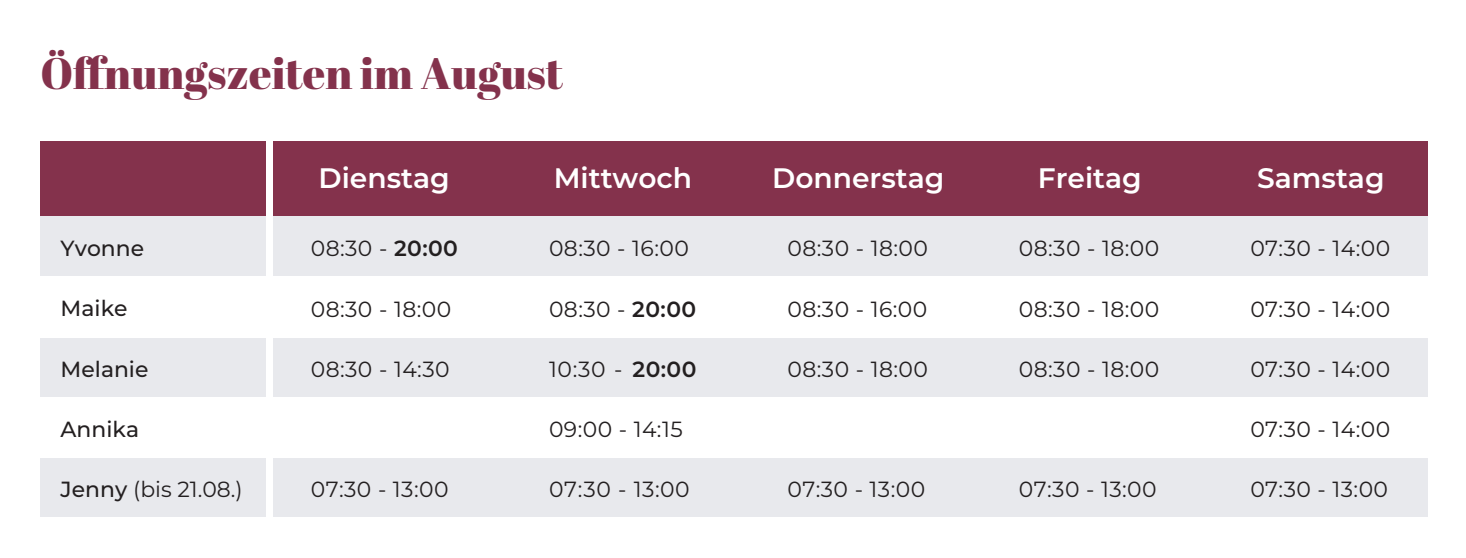
<style>
.page{position:relative;width:1466px;height:558px;background:#fff}
.page>*{position:absolute;margin:0;border:0;box-sizing:border-box;transform-origin:0 0}
.t1{font:43.75px "Abril Fatface";color:#84324c}
.t2{font:600 28.12px "Montserrat";color:#fff}
.t3{font:21.88px "Montserrat";letter-spacing:.02em;color:#231f20}
.t4{font:500 21.88px "Montserrat";color:#231f20}
.s1{font-weight:600}
.s2{font-weight:500}
</style>
<div class="page">
<div style="left:40px;top:141px;width:1387px;height:75px;background:#84324c"></div>
<div style="left:40px;top:216px;width:1387px;height:60px;background:#e8e9ed"></div>
<div style="left:40px;top:338px;width:1387px;height:58px;background:#e8e9ed"></div>
<div style="left:40px;top:458px;width:1387px;height:58px;background:#e8e9ed"></div>
<div style="left:266px;top:106px;width:7px;height:425px;background:#fff"></div>
<h1 class="t1" style="left:40px;top:42px;width:524px">Öffnungszeiten im August</h1>
<p class="t2" style="left:319px;top:158px;width:133px">Dienstag</p>
<p class="t2" style="left:554px;top:158px;width:140px">Mittwoch</p>
<p class="t2" style="left:772px;top:158px;width:174px">Donnerstag</p>
<p class="t2" style="left:1038px;top:158px;width:105px">Freitag</p>
<p class="t2" style="left:1257px;top:158px;width:129px">Samstag</p>
<p class="t4" style="left:61px;top:232px;width:85px">Yvonne</p>
<p class="t3" style="left:311px;top:232px;width:149px">08:30 - <span class="s1">20:00</span></p>
<p class="t3" style="left:549px;top:232px;width:141px">08:30 - 16:00</p>
<p class="t3" style="left:788px;top:232px;width:142px">08:30 - 18:00</p>
<p class="t3" style="left:1019px;top:232px;width:142px">08:30 - 18:00</p>
<p class="t3" style="left:1250px;top:232px;width:141px">07:30 - 14:00</p>
<p class="t4" style="left:61px;top:293px;width:68px">Maike</p>
<p class="t3" style="left:311px;top:293px;width:142px">08:30 - 18:00</p>
<p class="t3" style="left:549px;top:293px;width:149px">08:30 - <span class="s1">20:00</span></p>
<p class="t3" style="left:788px;top:293px;width:141px">08:30 - 16:00</p>
<p class="t3" style="left:1019px;top:293px;width:142px">08:30 - 18:00</p>
<p class="t3" style="left:1250px;top:293px;width:141px">07:30 - 14:00</p>
<p class="t4" style="left:61px;top:353px;width:89px">Melanie</p>
<p class="t3" style="left:311px;top:353px;width:140px">08:30 - 14:30</p>
<p class="t3" style="left:549px;top:353px;width:149px">10:30 - <span class="s1">20:00</span></p>
<p class="t3" style="left:788px;top:353px;width:142px">08:30 - 18:00</p>
<p class="t3" style="left:1019px;top:353px;width:142px">08:30 - 18:00</p>
<p class="t3" style="left:1250px;top:353px;width:141px">07:30 - 14:00</p>
<p class="t4" style="left:61px;top:413px;width:80px">Annika</p>
<p class="t3" style="left:549px;top:413px;width:135px">09:00 - 14:15</p>
<p class="t3" style="left:1250px;top:413px;width:141px">07:30 - 14:00</p>
<p class="t3" style="left:61px;top:473px;width:184px"><span class="s2">Jenny</span> (bis 21.08.)</p>
<p class="t3" style="left:311px;top:474px;width:139px">07:30 - 13:00</p>
<p class="t3" style="left:549px;top:474px;width:142px">07:30 - 13:00</p>
<p class="t3" style="left:788px;top:474px;width:139px">07:30 - 13:00</p>
<p class="t3" style="left:1019px;top:474px;width:139px">07:30 - 13:00</p>
<p class="t3" style="left:1250px;top:474px;width:139px">07:30 - 13:00</p>
</div>
